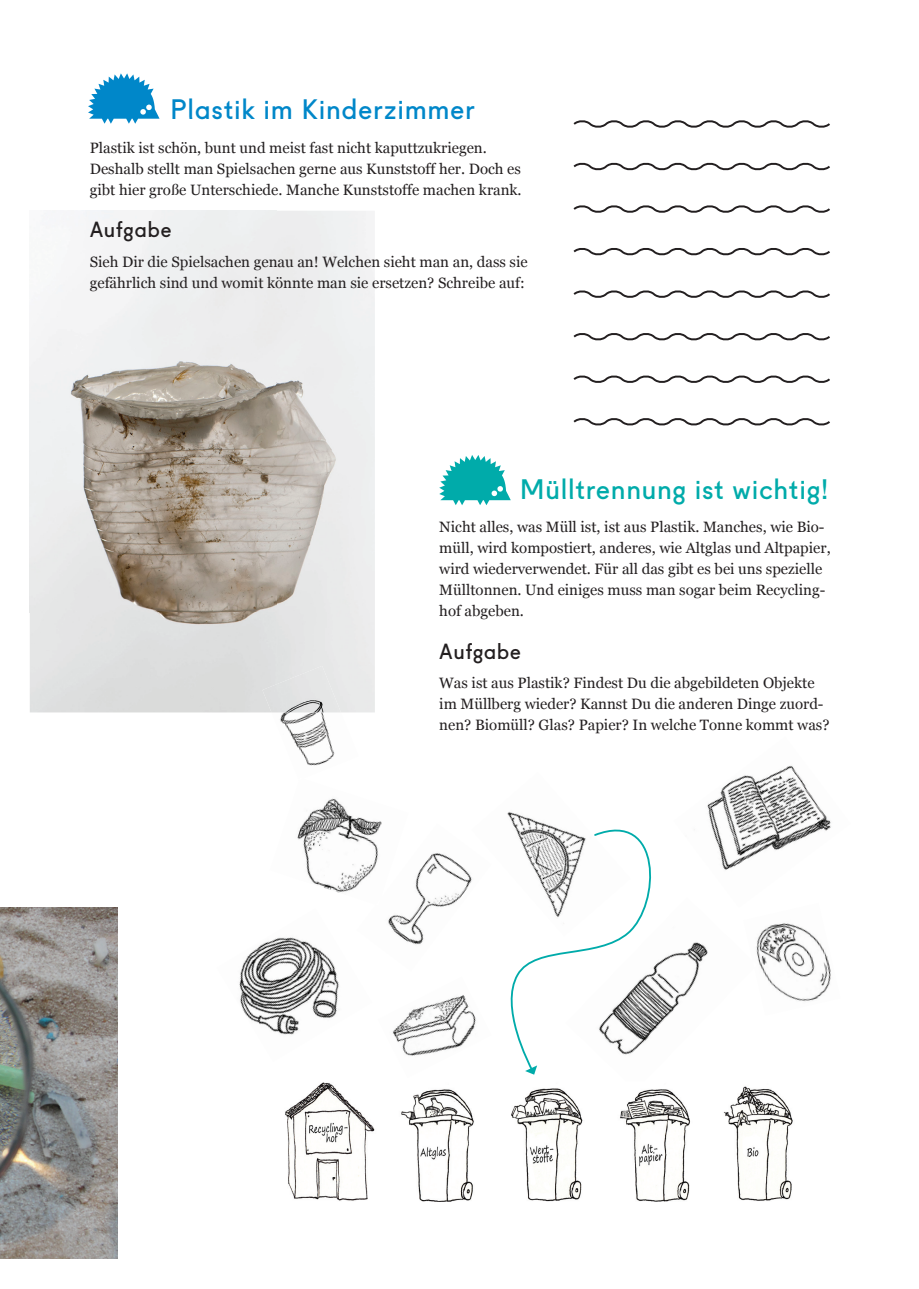
<style>
.page{position:relative;width:919px;height:1289px;background:#fff}
.page>*{position:absolute;margin:0;border:0;box-sizing:border-box;transform-origin:0 0}
.t1{font:27px "Fugue";letter-spacing:.05em;color:#00abaa}
.t2{font:27px "Fugue";letter-spacing:.05em;color:#0087c9}
.t3{font:21px "Fugue";letter-spacing:.05em;color:#231f20}
.t4{font:15px/21px "Georgia";color:#231f20}
</style>
<div class="page">
<img style="left:0;top:907px;width:117px;height:351px">
<img style="left:30px;top:211px;width:345px;height:501px">
<svg style="left:88px;top:73px;width:71px;height:51px"></svg>
<svg style="left:573px;top:120px;width:257px;height:8px"></svg>
<svg style="left:573px;top:162px;width:257px;height:9px"></svg>
<svg style="left:573px;top:205px;width:257px;height:8px"></svg>
<svg style="left:573px;top:248px;width:257px;height:8px"></svg>
<svg style="left:573px;top:290px;width:257px;height:8px"></svg>
<svg style="left:573px;top:333px;width:257px;height:8px"></svg>
<svg style="left:573px;top:375px;width:257px;height:8px"></svg>
<svg style="left:573px;top:418px;width:257px;height:8px"></svg>
<img style="left:401px;top:1089px;width:73px;height:112px">
<img style="left:620px;top:1089px;width:70px;height:112px">
<img style="left:723px;top:1086px;width:70px;height:115px">
<img style="left:511px;top:1088px;width:72px;height:113px">
<img style="left:285px;top:1082px;width:90px;height:119px">
<img style="left:392px;top:995px;width:84px;height:61px">
<img style="left:239px;top:937px;width:100px;height:98px">
<img style="left:662px;top:942px;width:46px;height:80px">
<img style="left:625px;top:1089px;width:19px;height:1px">
<img style="left:388px;top:853px;width:83px;height:92px">
<img style="left:707px;top:765px;width:124px;height:105px">
<img style="left:297px;top:798px;width:111px;height:106px">
<svg style="left:376px;top:898px;width:4px;height:6px"></svg>
<img style="left:756px;top:923px;width:75px;height:79px">
<img style="left:271px;top:712px;width:87px;height:54px">
<div style="left:262px;top:666px;width:79px;height:46px;background:#e3e3e4"></div>
<svg style="left:507px;top:811px;width:155px;height:263px"></svg>
<svg style="left:439px;top:455px;width:71px;height:50px"></svg>
<h1 class="t2" style="left:171px;top:88px;width:305px">Plastik im Kinderzimmer</h1>
<p class="t4" style="left:90px;top:137px;width:433px">Plastik ist schön, bunt und meist fast nicht kaputtzukriegen.<br>Deshalb stellt man Spielsachen gerne aus Kunststoff her. Doch es gibt hier große Unterschiede. Manche Kunststoffe machen krank.</p>
<h2 class="t3" style="left:90px;top:213px;width:83px">Aufgabe</h2>
<p class="t4" style="left:90px;top:251px;width:439px">Sieh Dir die Spielsachen genau an! Welchen sieht man an, dass sie gefährlich sind und womit könnte man sie ersetzen? Schreibe auf:</p>
<h1 class="t1" style="left:520px;top:467px;width:309px">Mülltrennung ist wichtig!</h1>
<p class="t4" style="left:439px;top:516px;width:393px">Nicht alles, was Müll ist, ist aus Plastik. Manches, wie Bio&shy;müll, wird kompostiert, anderes, wie Altglas und Altpapier, wird wiederverwendet. Für all das gibt es bei uns spezielle Mülltonnen. Und einiges muss man sogar beim Recycling&shy;hof abgeben.</p>
<h2 class="t3" style="left:439px;top:634px;width:83px">Aufgabe</h2>
<p class="t4" style="left:439px;top:672px;width:392px">Was ist aus Plastik? Findest Du die abgebildeten Objekte im Müllberg wieder? Kannst Du die anderen Dinge zuord&shy;nen? Biomüll? Glas? Papier? In welche Tonne kommt was?</p>
</div>
